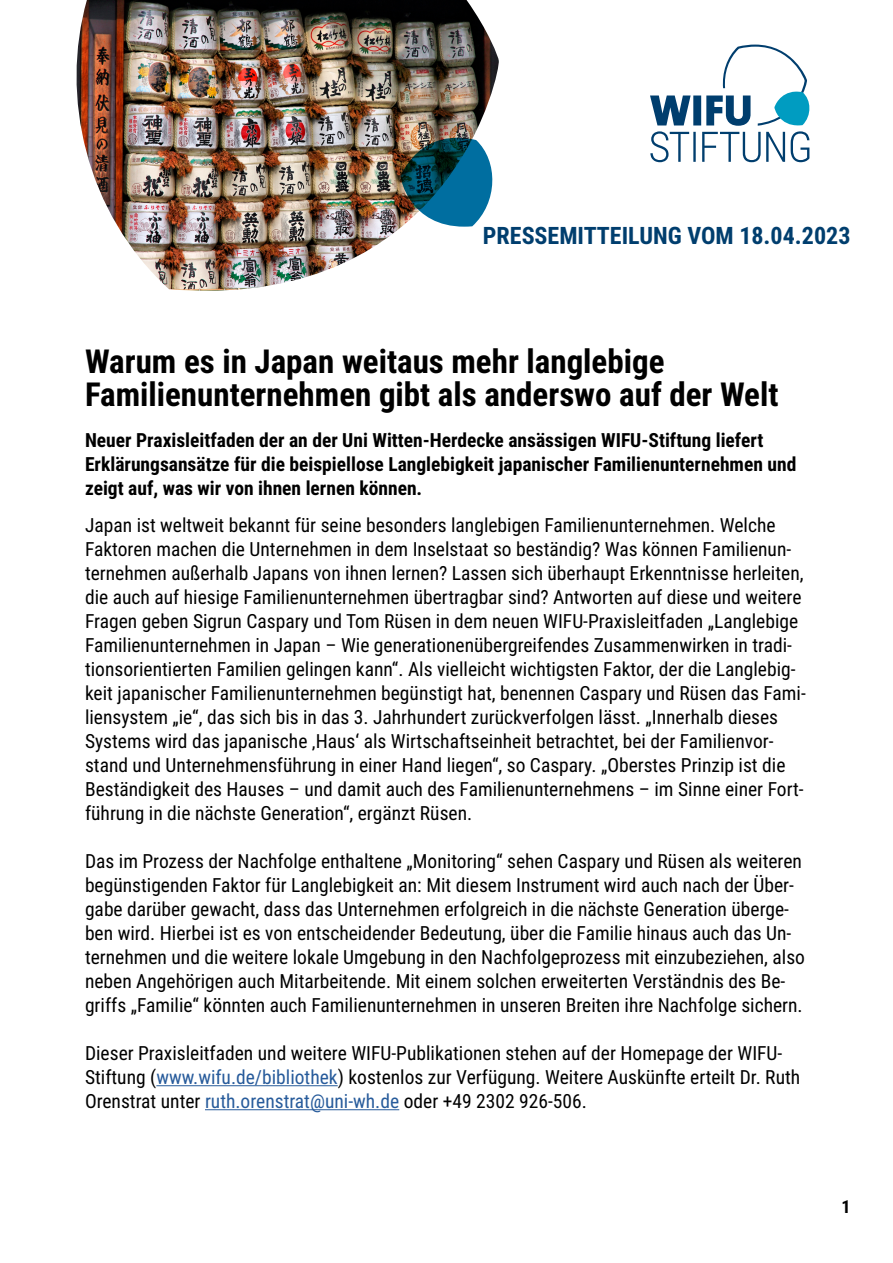
<style>
.page{position:relative;width:893px;height:1263px;background:#fff}
.page>*{position:absolute;margin:0;border:0;box-sizing:border-box;transform-origin:0 0}
.t1{font:700 33px/33px "Roboto Condensed";color:#000}
.t2{font:700 24px "Roboto Condensed";color:#003e6e}
.t3{font:19.5px/24px "Roboto Condensed";color:#000}
.t4{font:700 19.5px/24px "Roboto Condensed";color:#000}
.t5{font:700 18px "Roboto Condensed";color:#000}
.s1{color:#275b9b}
</style>
<div class="page">
<img style="left:77px;top:0;width:422px;height:291px">
<img style="left:400px;top:138px;width:98px;height:89px">
<hr style="left:156px;top:1085px;width:182px;height:1px;background:#275b9b">
<hr style="left:205px;top:1109px;width:194px;height:1px;background:#275b9b">
<svg style="left:650px;top:45px;width:160px;height:117px"></svg>
<p class="t2" style="left:483px;top:219px;width:369px">PRESSEMITTEILUNG VOM 18.04.2023</p>
<h1 class="t1" style="left:85px;top:344px;width:695px">Warum es in Japan weitaus mehr langlebige<br>Familienunternehmen gibt als anderswo auf der Welt</h1>
<p class="t4" style="left:85px;top:428px;width:713px">Neuer Praxisleitfaden der an der Uni Witten-Herdecke ansässigen WIFU-Stiftung liefert<br>Erklärungsansätze für die beispiellose Langlebigkeit japanischer Familienunternehmen und zeigt auf, was wir von ihnen lernen können.</p>
<p class="t3" style="left:85px;top:513px;width:722px">Japan ist weltweit bekannt für seine besonders langlebigen Familienunternehmen. Welche Faktoren machen die Unternehmen in dem Inselstaat so beständig? Was können Familienun&shy;ternehmen außerhalb Japans von ihnen lernen? Lassen sich überhaupt Erkenntnisse herleiten, die auch auf hiesige Familienunternehmen übertragbar sind? Antworten auf diese und weitere Fragen geben Sigrun Caspary und Tom Rüsen in dem neuen WIFU-Praxisleitfaden „Langlebige Familienunternehmen in Japan – Wie generationenübergreifendes Zusammenwirken in tradi&shy;tionsorientierten Familien gelingen kann“. Als vielleicht wichtigsten Faktor, der die Langlebig&shy;keit japanischer Familienunternehmen begünstigt hat, benennen Caspary und Rüsen das Fami&shy;liensystem „ie“, das sich bis in das 3. Jahrhundert zurückverfolgen lässt. „Innerhalb dieses Systems wird das japanische ‚Haus‘ als Wirtschaftseinheit betrachtet, bei der Familienvor&shy;stand und Unternehmensführung in einer Hand liegen“, so Caspary. „Oberstes Prinzip ist die Beständigkeit des Hauses – und damit auch des Familienunternehmens – im Sinne einer Fort&shy;führung in die nächste Generation“, ergänzt Rüsen.</p>
<p class="t3" style="left:85px;top:849px;width:721px">Das im Prozess der Nachfolge enthaltene „Monitoring“ sehen Caspary und Rüsen als weiteren begünstigenden Faktor für Langlebigkeit an: Mit diesem Instrument wird auch nach der Über&shy;gabe darüber gewacht, dass das Unternehmen erfolgreich in die nächste Generation überge&shy;ben wird. Hierbei ist es von entscheidender Bedeutung, über die Familie hinaus auch das Un&shy;ternehmen und die weitere lokale Umgebung in den Nachfolgeprozess mit einzubeziehen, also neben Angehörigen auch Mitarbeitende. Mit einem solchen erweiterten Verständnis des Be&shy;griffs „Familie“ könnten auch Familienunternehmen in unseren Breiten ihre Nachfolge sichern.</p>
<p class="t3" style="left:85px;top:1041px;width:717px">Dieser Praxisleitfaden und weitere WIFU-Publikationen stehen auf der Homepage der WIFU-<br>Stiftung (<span class="s1">www.wifu.de/bibliothek</span>) kostenlos zur Verfügung. Weitere Auskünfte erteilt Dr. Ruth<br>Orenstrat unter <span class="s1">ruth.orenstrat@uni-wh.de</span> oder +49 2302 926-506.</p>
<p class="t5" style="left:841px;top:1194px;width:11px">1</p>
</div>
